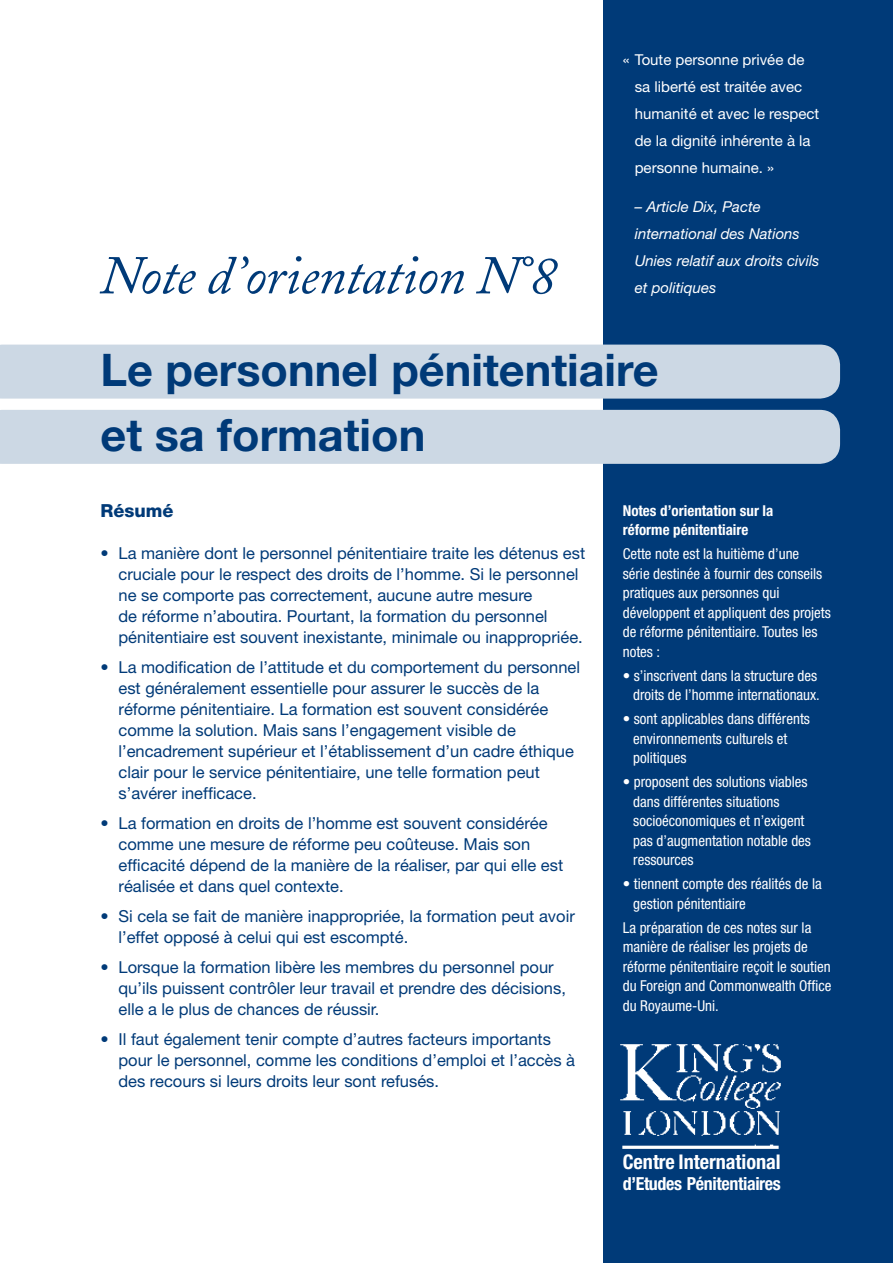
<style>
.page{position:relative;width:893px;height:1263px;background:#fff}
.page>*{position:absolute;margin:0;border:0;box-sizing:border-box;transform-origin:0 0}
.t1{font:italic 54px "Adobe Caslon";letter-spacing:-.01em;color:#003a78}
.t2{font:700 45px/64.5px "Helvetica Neue";color:#003a78}
.t3{font:700 condensed 20.25px "Helvetica Neue";color:#fff}
.t4{font:700 condensed 18px "Helvetica Neue";letter-spacing:-.02em;color:#fff}
.t5{font:800 18px "Helvetica Neue";color:#003a78}
.t6{font:16.5px/21px "Helvetica Neue";color:#003a78}
.t7{font:condensed 15px/19.5px "Helvetica Neue";color:#fff}
.t8{font:15px/27px "Helvetica Neue";color:#fff}
.t9{font:italic 15px/27px "Helvetica Neue";color:#fff}
.t10{font:700 condensed 15px/19.5px "Helvetica Neue";color:#fff}
</style>
<div class="page">
<div style="left:603px;top:0;width:290px;height:1263px;background:#003a78"></div>
<div style="left:0;top:345px;width:840px;height:54px;background:#ccd8e4"></div>
<div style="left:0;top:410px;width:840px;height:54px;background:#ccd8e4"></div>
<img style="left:620px;top:1044px;width:160px;height:104px">
<h1 class="t1" style="left:100px;top:246px;width:458px">Note d’orientation N°8</h1>
<p class="t8" style="left:635px;top:46px;width:186px;text-indent:-12px">« Toute personne privée de sa liberté est traitée avec humanité et avec le respect de la dignité inhérente à la personne humaine. »</p>
<p class="t9" style="left:635px;top:193px;width:186px">– Article Dix, Pacte international des Nations<br>Unies relatif aux droits civils et politiques</p>
<h2 class="t2" style="left:100px;top:337px;width:560px">Le personnel pénitentiaire et sa formation</h2>
<p class="t5" style="left:100px;top:500px;width:75px">Résumé</p>
<p class="t6" style="left:119px;top:542px;width:468px;text-indent:-18px">• La manière dont le personnel pénitentiaire traite les détenus est cruciale pour le respect des droits de l’homme. Si le personnel ne se comporte pas correctement, aucune autre mesure<br>de réforme n’aboutira. Pourtant, la formation du personnel pénitentiaire est souvent inexistante, minimale ou inappropriée.</p>
<p class="t6" style="left:119px;top:656px;width:463px;text-indent:-18px">• La modification de l’attitude et du comportement du personnel est généralement essentielle pour assurer le succès de la réforme pénitentiaire. La formation est souvent considérée comme la solution. Mais sans l’engagement visible de l’encadrement supérieur et l’établissement d’un cadre éthique clair pour le service pénitentiaire, une telle formation peut s’avérer inefficace.</p>
<p class="t6" style="left:119px;top:812px;width:446px;text-indent:-18px">• La formation en droits de l’homme est souvent considérée comme une mesure de réforme peu coûteuse. Mais son efficacité dépend de la manière de la réaliser, par qui elle est réalisée et dans quel contexte.</p>
<p class="t6" style="left:119px;top:905px;width:458px;text-indent:-18px">• Si cela se fait de manière inappropriée, la formation peut avoir l’effet opposé à celui qui est escompté.</p>
<p class="t6" style="left:119px;top:956px;width:449px;text-indent:-18px">• Lorsque la formation libère les membres du personnel pour qu’ils puissent contrôler leur travail et prendre des décisions, elle a le plus de chances de réussir.</p>
<p class="t6" style="left:119px;top:1028px;width:458px;text-indent:-18px">• Il faut également tenir compte d’autres facteurs importants pour le personnel, comme les conditions d’emploi et l’accès à des recours si leurs droits leur sont refusés.</p>
<p class="t10" style="left:623px;top:500px;width:152px">Notes d’orientation sur la réforme pénitentiaire</p>
<p class="t7" style="left:623px;top:544px;width:210px">Cette note est la huitième d’une<br>série destinée à fournir des conseils pratiques aux personnes qui développent et appliquent des projets de réforme pénitentiaire. Toutes les notes :</p>
<p class="t7" style="left:623px;top:665px;width:199px;text-align:right">• s’inscrivent dans la structure des droits de l’homme internationaux.</p>
<p class="t7" style="left:633px;top:709px;width:178px;text-indent:-10px">• sont applicables dans différents environnements culturels et politiques</p>
<p class="t7" style="left:633px;top:772px;width:179px;text-indent:-10px">• proposent des solutions viables dans différentes situations socioéconomiques et n’exigent pas d’augmentation notable des ressources</p>
<p class="t7" style="left:633px;top:874px;width:190px;text-indent:-10px">• tiennent compte des réalités de la gestion pénitentiaire</p>
<p class="t7" style="left:623px;top:917px;width:210px">La préparation de ces notes sur la manière de réaliser les projets de réforme pénitentiaire reçoit le soutien du Foreign and Commonwealth Office du Royaume-Uni.</p>
<p class="t3" style="left:623px;top:1150px;width:159px">Centre International</p>
<p class="t4" style="left:623px;top:1173px;width:160px">d’Etudes Pénitentiaires</p>
</div>
